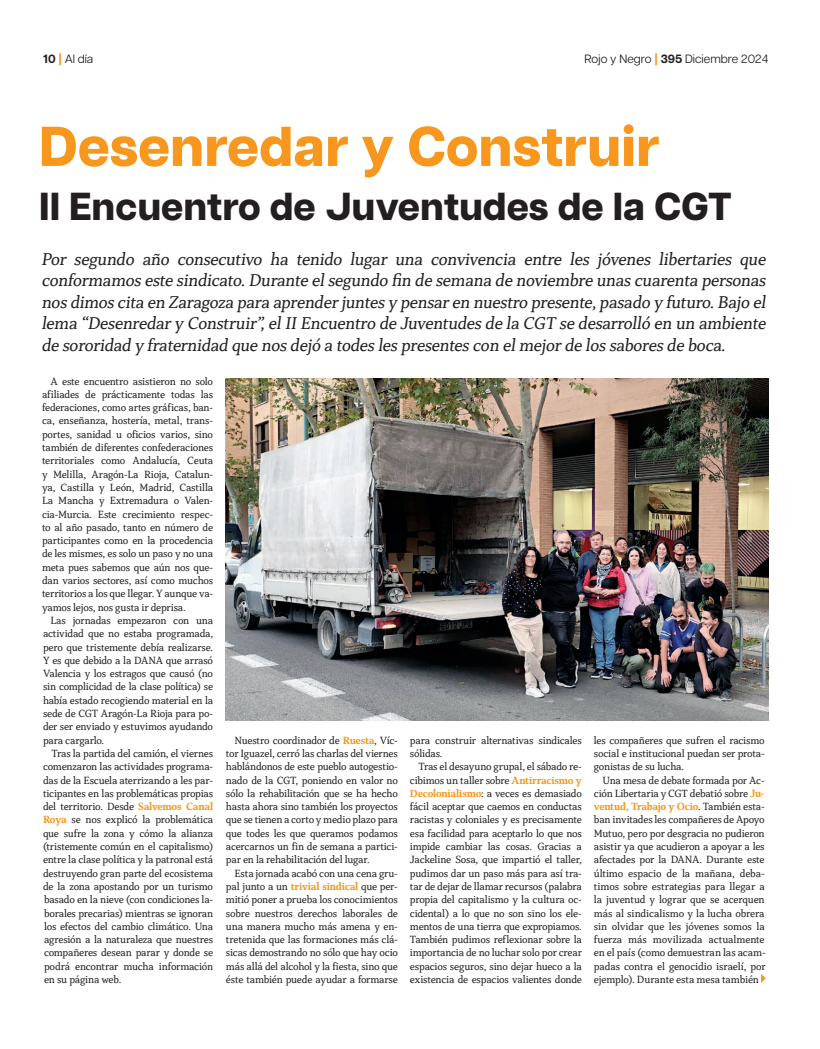
<style>
.page{position:relative;width:820px;height:1049px;background:#fff}
.page>*{position:absolute;margin:0;border:0;box-sizing:border-box;transform-origin:0 0}
.t1{font:800 56px "Articulat CF";color:#f7971d}
.t2{font:800 39px "Articulat CF";color:#231f20}
.t3{font:18px/21.6px "Capitolina W03";letter-spacing:-.02em;color:#231f20;text-align:justify}
.t4{font:12px "Articulat CF";color:#231f20}
.t5{font:11px/13.3px "Capitolina W03";letter-spacing:-.02em;color:#231f20;text-align:justify}
.s1{font-weight:700}
.s2{font-weight:800;color:#f7971d}
.s3{font-weight:700;color:#f7971d}
</style>
<div class="page">
<svg style="left:761px;top:974px;width:4px;height:9px"></svg>
<img style="left:225px;top:378px;width:543px;height:342px">
<p class="t4" style="left:43px;top:52px;width:52px"><span class="s1">10</span> <span class="s2">|</span> Al día</p>
<p class="t4" style="left:584px;top:52px;width:185px">Rojo y Negro <span class="s2">|</span> <span class="s1">395</span> Diciembre 2024</p>
<h1 class="t1" style="left:39px;top:113px;width:622px">Desenredar y Construir</h1>
<h2 class="t2" style="left:39px;top:183px;width:694px">II Encuentro de Juventudes de la CGT</h2>
<p class="t3" style="left:41px;top:248px;width:728px">Por segundo año consecutivo ha tenido lugar una convivencia entre les j óvenes libertaries que conformamos este sindicato.Durante elsegundo fin de semana de noviembre unas cuarenta personas nos dimos cita en Zaragoza para aprender juntes y pensar en nuestro presente,pasado y futuro.Bajo el lema “Desenredar y Construir”,elIIEncuentro de Juventudes de la CGT se desarrolló en un ambiente de sororidad y fraternidad que nos dejó a todes les presentes con elmejor de los sabores de boca.</p>
<p class="t5" style="left:42px;top:374px;width:173px;text-indent:9px">A este encuentro asistieron no solo afiliades de prácticamente todas las federaciones, como artes gráficas, ban&shy;ca, enseñanza, hostería, metal, trans&shy;portes, sanidad u oficios varios, sino también de diferentes confederaciones territoriales como Andalucía, Ceuta y Melilla, Aragón-La Rioja, Catalun&shy;ya, Castilla y León, Madrid, Castilla La Mancha y Extremadura o Valen&shy;cia-Murcia. Este crecimiento respec&shy;to al año pasado, tanto en número de participantes como en la procedencia de les mismes, es solo un paso y no una meta pues sabemos que aún nos que&shy;dan varios sectores, así como muchos territorios a los que llegar. Y aunque va&shy;yamos lejos, nos gusta ir deprisa.</p>
<p class="t5" style="left:43px;top:614px;width:172px;text-indent:8px">Las jornadas empezaron con una actividad que no estaba programada, pero que tristemente debía realizarse.<br>Y es que debido a la DANA que arrasó Valencia y los estragos que causó (no sin complicidad de la clase política) se había estado recogiendo material en la sede de CGT Aragón-La Rioja para po&shy;der ser enviado y estuvimos ayudando para cargarlo.</p>
<p class="t5" style="left:43px;top:747px;width:172px;text-indent:9px">Tras la partida del camión, el viernes comenzaron las actividades programa&shy;das de la Escuela aterrizando a les par&shy;ticipantes en las problemáticas propias del territorio. Desde <span class="s3">Salvemos Canal Roya</span> se nos explicó la problemática que sufre la zona y cómo la alianza (tristemente común en el capitalismo) entre la clase política y la patronal está destruyendo gran parte del ecosistema de la zona apostando por un turismo basado en la nieve (con condiciones la&shy;borales precarias) mientras se ignoran los efectos del cambio climático. Una agresión a la naturaleza que nuestres compañeres desean parar y donde se podrá encontrar mucha información en su página web.</p>
<p class="t5" style="left:226px;top:733px;width:173px;text-indent:9px">Nuestro coordinador de <span class="s3">Ruesta</span>, Víc&shy;tor Iguazel, cerró las charlas del viernes hablándonos de este pueblo autogestio&shy;nado de la CGT, poniendo en valor no sólo la rehabilitación que se ha hecho hasta ahora sino también los proyectos que se tienen a corto y medio plazo para que todes les que queramos podamos acercarnos un fin de semana a partici&shy;par en la rehabilitación del lugar.</p>
<p class="t5" style="left:226px;top:866px;width:173px;text-indent:9px">Esta jornada acabó con una cena gru&shy;pal junto a un <span class="s3">trivial sindical</span> que per&shy;mitió poner a prueba los conocimientos sobre nuestros derechos laborales de una manera mucho más amena y en&shy;tretenida que las formaciones más clá&shy;sicas demostrando no sólo que hay ocio más allá del alcohol y la fiesta, sino que éste también puede ayudar a formarse</p>
<p class="t5" style="left:410px;top:733px;width:173px">para construir alternativas sindicales sólidas.</p>
<p class="t5" style="left:410px;top:760px;width:173px;text-indent:9px">Tras el desayuno grupal, el sábado re&shy;cibimos un taller sobre <span class="s3">Antirracismo y Decolonialismo</span>: a veces es demasiado fácil aceptar que caemos en conductas racistas y coloniales y es precisamente esa facilidad para aceptarlo lo que nos impide cambiar las cosas. Gracias a Jackeline Sosa, que impartió el taller, pudimos dar un paso más para así tra&shy;tar de dejar de llamar recursos (palabra propia del capitalismo y la cultura oc&shy;cidental) a lo que no son sino los ele&shy;mentos de una tierra que expropiamos.<br>También pudimos reflexionar sobre la importancia de no luchar solo por crear espacios seguros, sino dejar hueco a la existencia de espacios valientes donde</p>
<p class="t5" style="left:593px;top:733px;width:172px">les compañeres que sufren el racismo social e institucional puedan ser prota&shy;gonistas de su lucha.</p>
<p class="t5" style="left:593px;top:773px;width:173px;text-indent:9px">Una mesa de debate formada por Ac&shy;ción Libertaria y CGT debatió sobre <span class="s3">Ju&shy;ventud, Trabajo y Ocio</span>. También esta&shy;ban invitades les compañeres de Apoyo Mutuo, pero por desgracia no pudieron asistir ya que acudieron a apoyar a les afectades por la DANA. Durante este último espacio de la mañana, deba&shy;timos sobre estrategias para llegar a la juventud y lograr que se acerquen más al sindicalismo y la lucha obrera sin olvidar que les jóvenes somos la fuerza más movilizada actualmente en el país (como demuestran las acam&shy;padas contra el genocidio israelí, por ejemplo). Durante esta mesa también</p>
</div>
